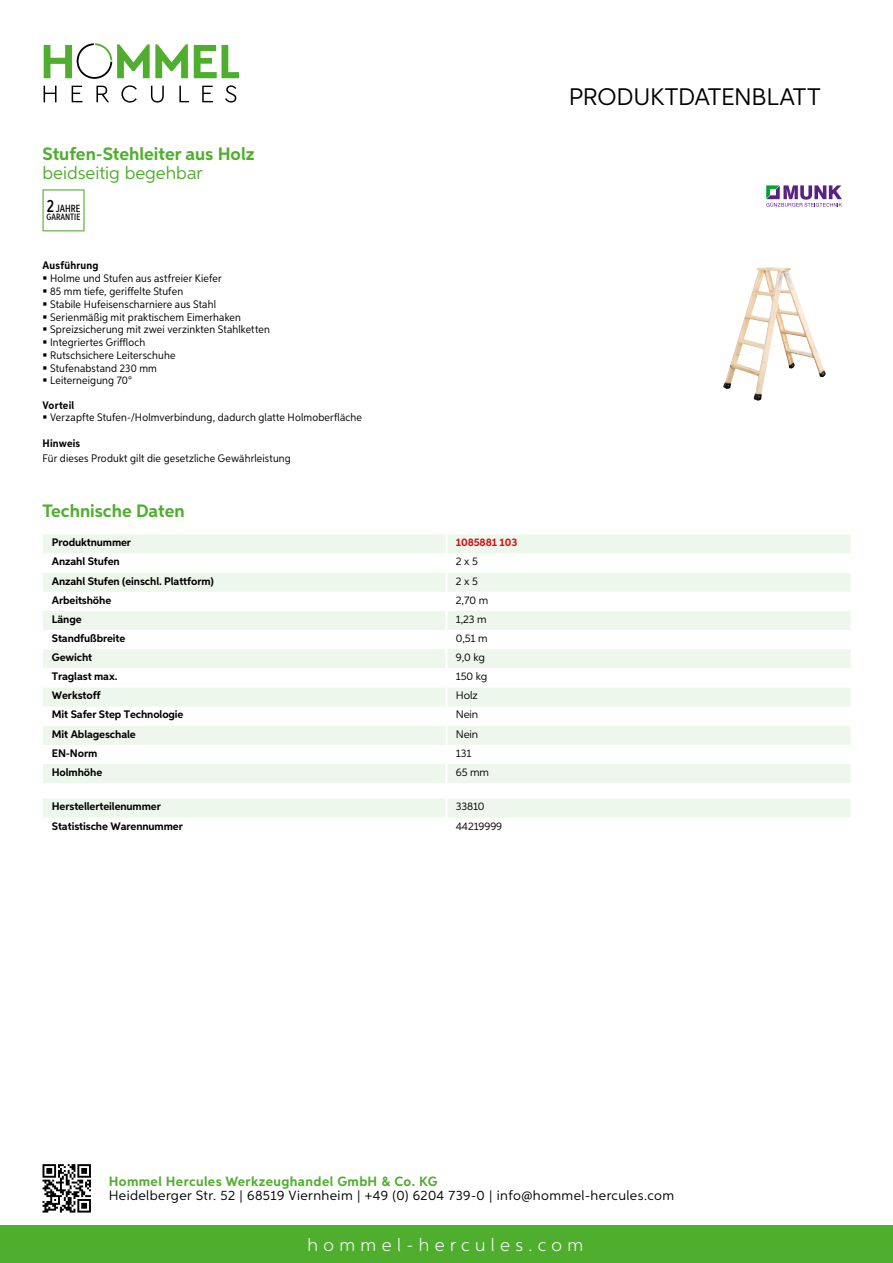
<style>
.page{position:relative;width:893px;height:1263px;background:#fff}
.page>*{position:absolute;margin:0;border:0;box-sizing:border-box;transform-origin:0 0}
.t1{font:24px "Aspira";letter-spacing:-.01em;color:#000}
.t2{font:700 18px "Aspira";color:#50ae2f}
.t3{font:300 18px "Aspira";letter-spacing:.3em;color:#fff}
.t4{font:18px "Aspira";color:#50ae2f}
.t5{font:13.5px "Aspira";letter-spacing:.03em;color:#000}
.t6{font:700 13.5px "Aspira";letter-spacing:.03em;color:#50ae2f}
.t7{font:10.95px/12.8px "Aspira Nar";letter-spacing:.015em;color:#000}
.t8{font:700 10.95px "Aspira";letter-spacing:-.01em;color:#000}
.t9{font:10.95px "Aspira";letter-spacing:-.01em;color:#000}
.t10{font:700 10.95px "Aspira Nar";letter-spacing:.02em;color:#000}
.t11{font:700 10.95px "Aspira";letter-spacing:-.01em;color:#cd1013}
.t12{font:500 10.35px "Aspira XX Nar";color:#000}
.t13{font:500 9.15px "Aspira XX Nar";color:#000}
.s1{font-size:17.85px}
</style>
<div class="page">
<div style="left:0;top:1226px;width:893px;height:37px;background:#50ae2f"></div>
<svg style="left:43px;top:1164px;width:48px;height:48px"></svg>
<svg style="left:194px;top:45px;width:45px;height:33px"></svg>
<svg style="left:44px;top:43px;width:144px;height:36px"></svg>
<svg style="left:44px;top:86px;width:13px;height:16px"></svg>
<svg style="left:72px;top:86px;width:10px;height:16px"></svg>
<svg style="left:96px;top:86px;width:13px;height:16px"></svg>
<svg style="left:121px;top:85px;width:16px;height:18px"></svg>
<svg style="left:151px;top:86px;width:13px;height:17px"></svg>
<svg style="left:179px;top:86px;width:10px;height:16px"></svg>
<svg style="left:202px;top:86px;width:11px;height:16px"></svg>
<svg style="left:225px;top:85px;width:11px;height:18px"></svg>
<div style="left:43px;top:534px;width:807px;height:249px;background:#eef7eb"></div>
<svg style="left:43px;top:553px;width:807px;height:211px"></svg>
<hr style="left:445px;top:534px;width:3px;height:19px;background:#fff">
<hr style="left:445px;top:553px;width:3px;height:20px;background:#fff">
<hr style="left:445px;top:573px;width:3px;height:19px;background:#fff">
<hr style="left:445px;top:592px;width:3px;height:19px;background:#fff">
<hr style="left:445px;top:611px;width:3px;height:19px;background:#fff">
<hr style="left:445px;top:630px;width:3px;height:19px;background:#fff">
<hr style="left:445px;top:649px;width:3px;height:19px;background:#fff">
<hr style="left:445px;top:668px;width:3px;height:19px;background:#fff">
<hr style="left:445px;top:687px;width:3px;height:20px;background:#fff">
<hr style="left:445px;top:707px;width:3px;height:19px;background:#fff">
<hr style="left:445px;top:726px;width:3px;height:19px;background:#fff">
<hr style="left:445px;top:745px;width:3px;height:19px;background:#fff">
<hr style="left:445px;top:764px;width:3px;height:19px;background:#fff">
<div style="left:43px;top:799px;width:807px;height:18px;background:#eef7eb"></div>
<svg style="left:43px;top:189px;width:42px;height:42px"></svg>
<img style="left:723px;top:267px;width:103px;height:134px">
<svg style="left:766px;top:185px;width:76px;height:22px"></svg>
<h2 class="t2" style="left:43px;top:142px;width:214px">Stufen-Stehleiter aus Holz</h2>
<h2 class="t4" style="left:43px;top:162px;width:162px">beidseitig begehbar</h2>
<p class="t12" style="left:47px;top:202px;width:35px"><span class="s1">2</span> JAHRE</p>
<p class="t13" style="left:47px;top:212px;width:35px">GARANTIE</p>
<p class="t10" style="left:43px;top:259px;width:58px">Ausführung</p>
<p class="t7" style="left:50px;top:272px;width:221px">Holme und Stufen aus astfreier Kiefer<br>85 mm tiefe, geriffelte Stufen<br>Stabile Hufeisenscharniere aus Stahl<br>Serienmäßig mit praktischem Eimerhaken<br>Spreizsicherung mit zwei verzinkten Stahlketten<br>Integriertes Griffloch<br>Rutschsichere Leiterschuhe<br>Stufenabstand 230 mm<br>Leiterneigung 70°</p>
<p class="t10" style="left:43px;top:398px;width:33px">Vorteil</p>
<p class="t7" style="left:50px;top:411px;width:313px">Verzapfte Stufen-/Holmverbindung, dadurch glatte Holmoberfläche</p>
<p class="t10" style="left:43px;top:436px;width:39px">Hinweis</p>
<p class="t7" style="left:43px;top:451px;width:250px">Für dieses Produkt gilt die gesetzliche Gewährleistung</p>
<h2 class="t2" style="left:43px;top:500px;width:144px">Technische Daten</h2>
<p class="t8" style="left:52px;top:536px;width:81px">Produktnummer</p>
<p class="t11" style="left:456px;top:536px;width:63px">1085881 103</p>
<p class="t8" style="left:52px;top:555px;width:69px">Anzahl Stufen</p>
<p class="t9" style="left:456px;top:555px;width:24px">2 x 5</p>
<p class="t8" style="left:52px;top:574px;width:164px">Anzahl Stufen (einschl. Plattform)</p>
<p class="t9" style="left:456px;top:574px;width:24px">2 x 5</p>
<p class="t8" style="left:52px;top:593px;width:61px">Arbeitshöhe</p>
<p class="t9" style="left:456px;top:593px;width:34px">2,70 m</p>
<p class="t8" style="left:52px;top:612px;width:31px">Länge</p>
<p class="t9" style="left:456px;top:612px;width:32px">1,23 m</p>
<p class="t8" style="left:52px;top:631px;width:75px">Standfußbreite</p>
<p class="t9" style="left:456px;top:631px;width:33px">0,51 m</p>
<p class="t8" style="left:52px;top:651px;width:42px">Gewicht</p>
<p class="t9" style="left:456px;top:651px;width:31px">9,0 kg</p>
<p class="t8" style="left:52px;top:670px;width:67px">Traglast max.</p>
<p class="t9" style="left:456px;top:670px;width:33px">150 kg</p>
<p class="t8" style="left:52px;top:689px;width:50px">Werkstoff</p>
<p class="t9" style="left:456px;top:689px;width:23px">Holz</p>
<p class="t8" style="left:52px;top:708px;width:133px">Mit Safer Step Technologie</p>
<p class="t9" style="left:456px;top:708px;width:24px">Nein</p>
<p class="t8" style="left:52px;top:727px;width:85px">Mit Ablageschale</p>
<p class="t9" style="left:456px;top:727px;width:24px">Nein</p>
<p class="t8" style="left:52px;top:746px;width:47px">EN-Norm</p>
<p class="t9" style="left:456px;top:746px;width:17px">131</p>
<p class="t8" style="left:52px;top:765px;width:52px">Holmhöhe</p>
<p class="t9" style="left:456px;top:765px;width:35px">65 mm</p>
<p class="t8" style="left:52px;top:800px;width:111px">Herstellerteilenummer</p>
<p class="t9" style="left:456px;top:800px;width:30px">33810</p>
<p class="t8" style="left:52px;top:819px;width:132px">Statistische Warennummer</p>
<p class="t9" style="left:456px;top:819px;width:48px">44219999</p>
<h1 class="t1" style="left:569px;top:82px;width:253px">Produktdatenblatt</h1>
<p class="t6" style="left:109px;top:1172px;width:330px">Hommel Hercules Werkzeughandel GmbH &amp; Co. KG</p>
<p class="t5" style="left:109px;top:1187px;width:567px">Heidelberger Str. 52 | 68519 Viernheim | +49 (0) 6204 739-0 | info@hommel-hercules.com</p>
<h2 class="t3" style="left:307px;top:1234px;width:277px">hommel-hercules.com</h2>
</div>
